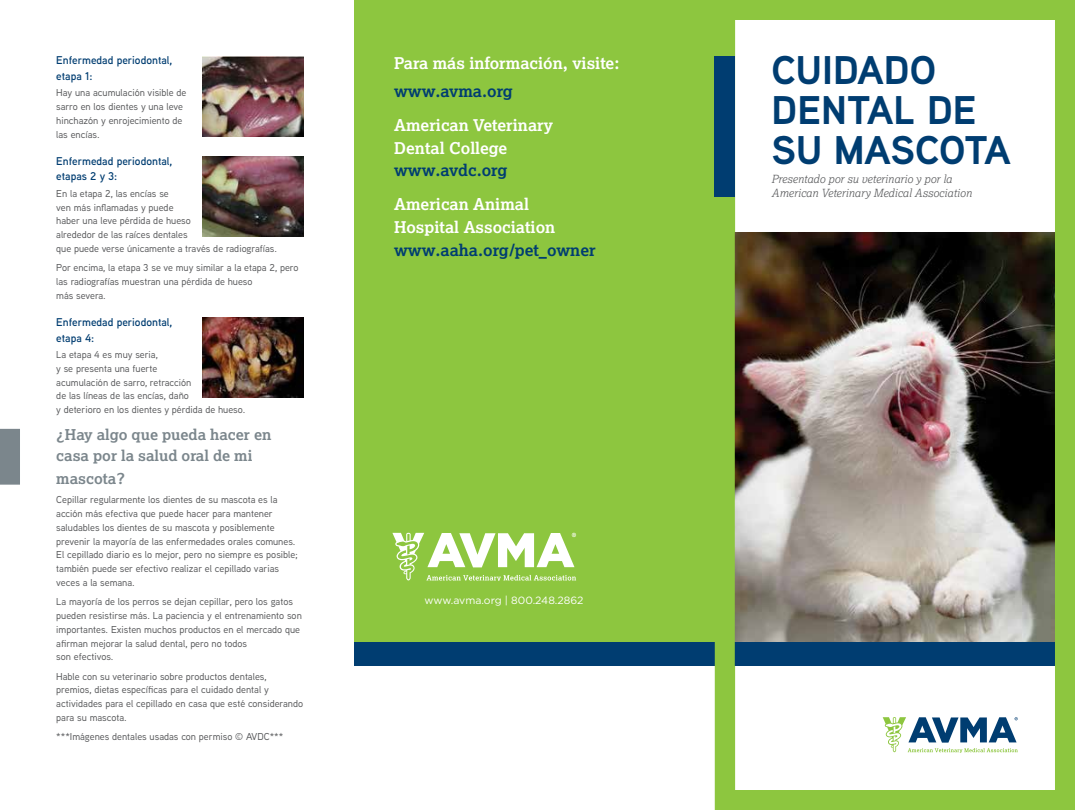
<style>
.page{position:relative;width:1075px;height:810px;background:#fff}
.page>*{position:absolute;margin:0;border:0;box-sizing:border-box;transform-origin:0 0}
.t1{font:700 40px/40px "Aaux Next";color:#003d71}
.t2{font:700 16.25px/22.8px "Lexia";color:#fff}
.t3{font:700 16.25px "Lexia";color:#003d71}
.t4{font:700 15px/21.2px "Lexia";color:#7b868c}
.t5{font:600 11.25px/15.8px "Aaux Next";color:#003d71}
.t6{font:italic 300 11.25px/13.5px "Lexia";color:#58595b}
.t7{font:10.5px "Gotham";color:#fff}
.t8{font:500 10px/13.8px "Aaux Next";color:#58595b}
</style>
<div class="page">
<div style="left:355px;top:0;width:361px;height:646px;background:#8dc63f"></div>
<img style="left:735px;top:233px;width:318px;height:409px">
<div style="left:728px;top:642px;width:339px;height:24px;background:#003d71"></div>
<div style="left:354px;top:642px;width:361px;height:24px;background:#003d71"></div>
<svg style="left:392px;top:533px;width:184px;height:47px"></svg>
<div style="left:0;top:429px;width:20px;height:56px;background:#7b868c"></div>
<img style="left:202px;top:57px;width:102px;height:80px">
<img style="left:202px;top:157px;width:102px;height:79px">
<img style="left:202px;top:318px;width:102px;height:79px">
<svg style="left:882px;top:717px;width:135px;height:35px"></svg>
<div style="left:714px;top:0;width:360px;height:810px;border:20px solid #8dc63f"></div>
<div style="left:714px;top:56px;width:20px;height:141px;background:#003d71"></div>
<p class="t5" style="left:56px;top:52px;width:117px">Enfermedad periodontal, etapa 1:</p>
<p class="t8" style="left:56px;top:86px;width:132px">Hay una acumulación visible de sarro en los dientes y una leve hinchazón y enrojecimiento de las encías.</p>
<p class="t5" style="left:56px;top:153px;width:117px">Enfermedad periodontal, etapas 2 y 3:</p>
<p class="t8" style="left:56px;top:186px;width:222px">En la etapa 2, las encías se<br>ven más inflamadas y puede<br>haber una leve pérdida de hueso<br>alrededor de las raíces dentales<br>que puede verse únicamente a través de radiografías.</p>
<p class="t8" style="left:56px;top:261px;width:244px">Por encima, la etapa 3 se ve muy similar a la etapa 2, pero las radiografías muestran una pérdida de hueso<br>más severa.</p>
<p class="t5" style="left:56px;top:314px;width:117px">Enfermedad periodontal, etapa 4:</p>
<p class="t8" style="left:56px;top:348px;width:191px">La etapa 4 es muy seria,<br>y se presenta una fuerte<br>acumulación de sarro, retracción<br>de las líneas de las encías, daño<br>y deterioro en los dientes y pérdida de hueso.</p>
<h3 class="t4" style="left:56px;top:424px;width:217px">¿Hay algo que pueda hacer en casa por la salud oral de mi</h3>
<h3 class="t4" style="left:56px;top:468px;width:70px">mascota?</h3>
<p class="t8" style="left:56px;top:493px;width:243px">Cepillar regularmente los dientes de su mascota es la acción más efectiva que puede hacer para mantener saludables los dientes de su mascota y posiblemente prevenir la mayoría de las enfermedades orales comunes.<br>El cepillado diario es lo mejor, pero no siempre es posible; también puede ser efectivo realizar el cepillado varias veces a la semana.</p>
<p class="t8" style="left:56px;top:595px;width:247px">La mayoría de los perros se dejan cepillar, pero los gatos pueden resistirse más. La paciencia y el entrenamiento son importantes. Existen muchos productos en el mercado que afirman mejorar la salud dental, pero no todos<br>son efectivos.</p>
<p class="t8" style="left:56px;top:669px;width:248px">Hable con su veterinario sobre productos dentales, premios, dietas específicas para el cuidado dental y actividades para el cepillado en casa que esté considerando para su mascota.</p>
<p class="t8" style="left:56px;top:730px;width:228px">***Imágenes dentales usadas con permiso © AVDC***</p>
<h2 class="t2" style="left:394px;top:51px;width:227px">Para más información, visite:</h2>
<h2 class="t3" style="left:394px;top:81px;width:120px">www.avma.org</h2>
<h2 class="t2" style="left:394px;top:113px;width:160px">American Veterinary<br>Dental College</h2>
<h2 class="t3" style="left:394px;top:160px;width:115px">www.avdc.org</h2>
<h2 class="t2" style="left:394px;top:193px;width:163px">American Animal<br>Hospital Association</h2>
<h2 class="t3" style="left:394px;top:240px;width:203px">www.aaha.org/pet_owner</h2>
<p class="t7" style="left:424px;top:594px;width:160px">www.avma.org | 800.248.2862</p>
<h1 class="t1" style="left:771px;top:49px;width:241px">CUIDADO<br>DENTAL DE<br>SU MASCOTA</h1>
<p class="t6" style="left:771px;top:172px;width:202px">Presentado por su veterinario y por la<br>American Veterinary Medical Association</p>
</div>
